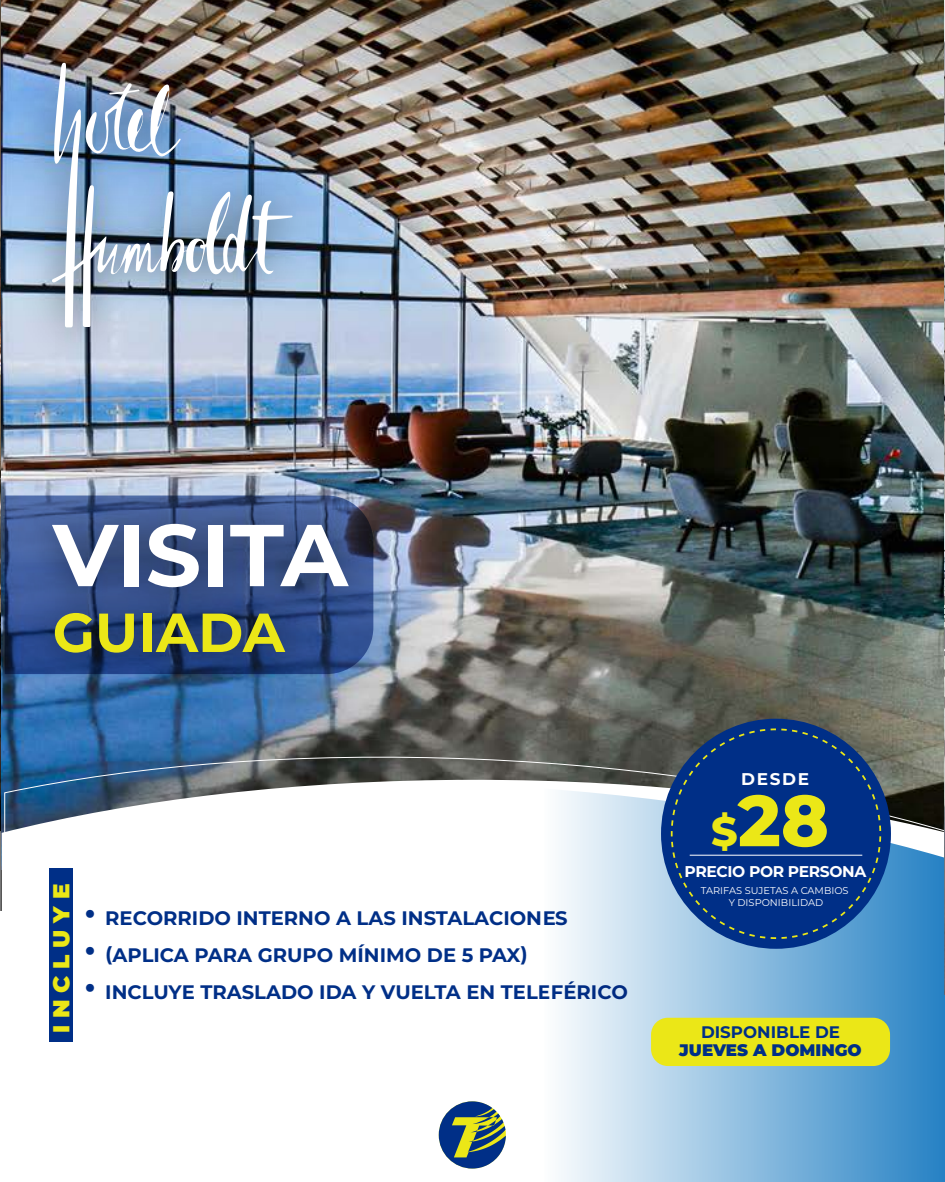
<style>
.page{position:relative;width:945px;height:1182px;background:#fff}
.page>*{position:absolute;margin:0;border:0;box-sizing:border-box;transform-origin:0 0}
.t1{font:700 87.5px "Montserrat";color:#fff}
.t2{font:800 72.01px "Montserrat";color:#ebe717}
.t3{font:700 54.77px "Montserrat";color:#ebe717}
.t4{font:900 23.1px "Montserrat";letter-spacing:.3em;color:#ebe717}
.t5{font:700 19.51px "Montserrat";color:#002f87}
.t6{font:700 16.97px "Montserrat";letter-spacing:.1em;color:#fff}
.t7{font:900 16.71px "Montserrat";color:#002f87}
.t8{font:700 16.71px "Montserrat";color:#002f87}
.t9{font:700 15.58px "Montserrat";letter-spacing:-.025em;color:#fff}
.t10{font:9.8px/11.8px "Montserrat";color:#fff;text-align:center}
.s1{font-size:31.68px}
.s2{font-size:41.12px}
</style>
<div class="page">
<img style="left:0;top:0;width:2px;height:910px">
<svg style="left:0;top:751px;width:1px;height:160px"></svg>
<img style="left:2px;top:0;width:942px;height:779px">
<svg style="left:4px;top:751px;width:940px;height:418px"></svg>
<img style="left:0;top:10px;width:345px;height:370px">
<img style="left:52px;top:63px;width:241px;height:264px">
<img style="left:85px;top:83px;width:96px;height:74px">
<svg style="left:543px;top:782px;width:401px;height:399px;background:#9ac2de"></svg>
<div style="left:661px;top:718px;width:230px;height:230px;background:#002f87;border-radius:50%"></div>
<svg style="left:671px;top:728px;width:210px;height:210px"></svg>
<hr style="left:690px;top:854px;width:172px;height:1px;background:#fff">
<img style="left:944px;top:0;width:1px;height:779px">
<svg style="left:944px;top:779px;width:1px;height:402px"></svg>
<img style="left:943px;top:10px;width:2px;height:370px">
<img style="left:0;top:459px;width:425px;height:260px">
<img style="left:938px;top:459px;width:7px;height:260px">
<div style="left:49px;top:868px;width:24px;height:173px;background:#002f87"></div>
<div style="left:651px;top:1017px;width:239px;height:48px;background:#ebe717;border-radius:17px"></div>
<svg style="left:439px;top:1101px;width:67px;height:67px"></svg>
<h1 class="t1" style="left:53px;top:492px;width:297px">VISITA</h1>
<h3 class="t3" style="left:53px;top:593px;width:234px">GUIADA</h3>
<p class="t4" style="left:44px;top:1033px;width:151px;rotate:-90deg">INCLUYE</p>
<p class="t5" style="left:84px;top:904px;width:485px"><span class="s1">•</span> RECORRIDO INTERNO A LAS INSTALACIONES</p>
<p class="t5" style="left:84px;top:940px;width:445px"><span class="s1">•</span> (APLICA PARA GRUPO MÍNIMO DE 5 PAX)</p>
<p class="t5" style="left:84px;top:977px;width:545px"><span class="s1">•</span> INCLUYE TRASLADO IDA Y VUELTA EN TELEFÉRICO</p>
<p class="t6" style="left:741px;top:766px;width:70px">DESDE</p>
<h2 class="t2" style="left:711px;top:767px;width:119px"><span class="s2">$</span>28</h2>
<p class="t9" style="left:685px;top:860px;width:183px">PRECIO POR PERSONA</p>
<p class="t10" style="left:701px;top:884px;width:149px">TARIFAS SUJETAS A CAMBIOS<br>Y DISPONIBILIDAD</p>
<p class="t8" style="left:701px;top:1019px;width:140px">DISPONIBLE DE</p>
<p class="t7" style="left:679px;top:1037px;width:184px">JUEVES A DOMINGO</p>
</div>
